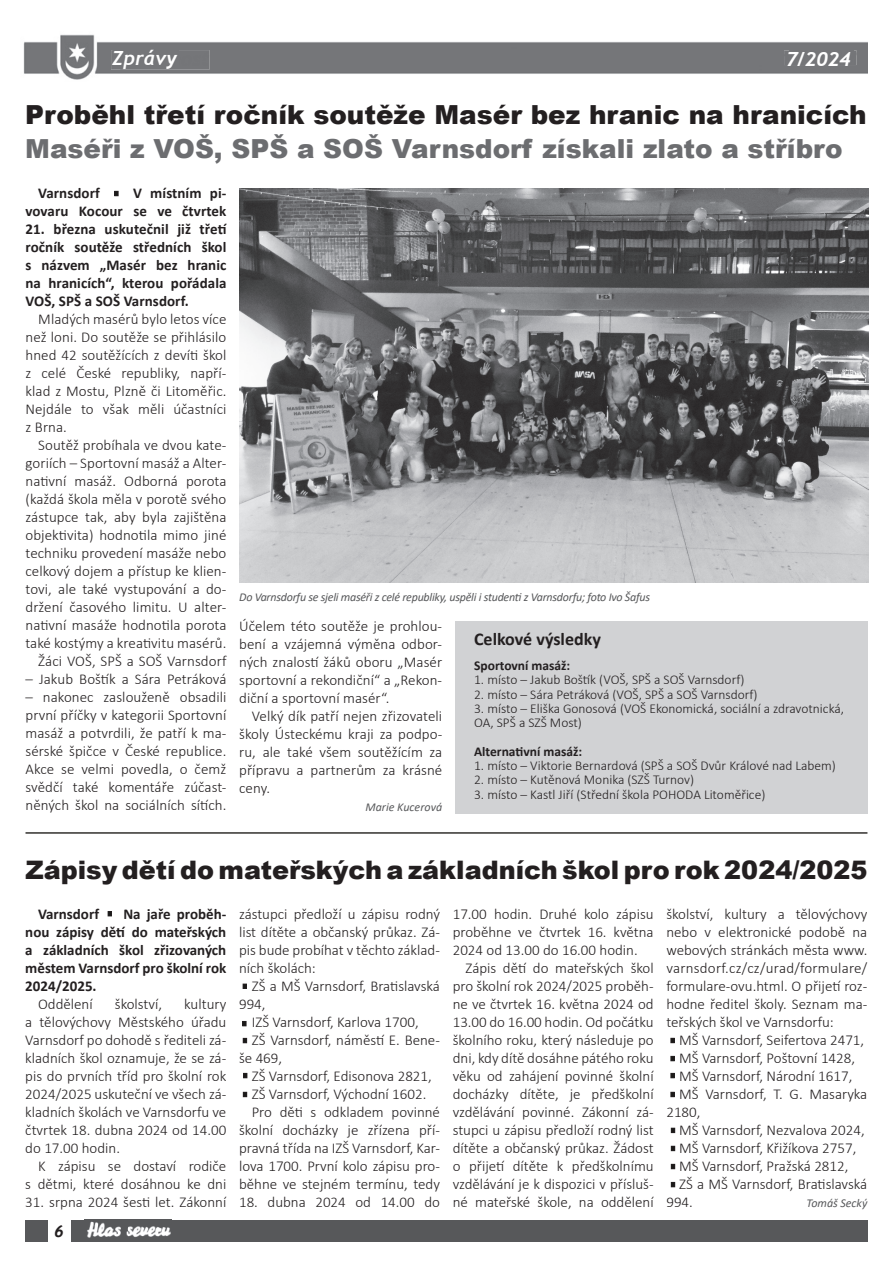
<style>
.page{position:relative;width:893px;height:1263px;background:#fff}
.page>*{position:absolute;margin:0;border:0;box-sizing:border-box;transform-origin:0 0}
.t1{font:900 26.25px "Arial";color:#231f20}
.t2{font:900 26.25px "Arial";color:#6c6d70}
.t3{font:900 25.5px "Arial";color:#231f20}
.t4{font:italic 700 19.5px "Trebuchet";color:#fff}
.t5{font:700 18px "Calibri";color:#231f20}
.t6{font:italic 700 16.5px "Trebuchet";color:#231f20}
.t7{font:300 15px/18px "Calibri";color:#231f20;text-align:justify}
.t8{font:700 15px/18px "Calibri";color:#231f20;text-align:justify}
.t9{font:300 13.5px/14.2px "Calibri";color:#231f20}
.t10{font:700 13.5px "Calibri";color:#231f20}
.t11{font:italic 12px "Calibri";letter-spacing:-.02em;color:#57585a}
.t12{font:italic 12px "Calibri";letter-spacing:.005em;color:#57585a}
.t13{font:italic 12px "Calibri";color:#57585a}
</style>
<div class="page">
<div style="left:25px;top:1220px;width:842px;height:21px;background:#57585a"></div>
<div style="left:48px;top:1219px;width:23px;height:23px;background:#fff"></div>
<img style="left:85px;top:1219px;width:87px;height:19px">
<img style="left:23px;top:34px;width:845px;height:46px">
<img style="left:114px;top:49px;width:65px;height:1px">
<img style="left:790px;top:50px;width:63px;height:1px">
<img style="left:111px;top:50px;width:98px;height:20px">
<img style="left:114px;top:50px;width:65px;height:19px">
<img style="left:784px;top:51px;width:73px;height:14px">
<img style="left:790px;top:51px;width:63px;height:14px">
<div style="left:455px;top:621px;width:412px;height:192px;background:#d1d2d4"></div>
<svg style="left:115px;top:191px;width:3px;height:5px"></svg>
<hr style="left:26px;top:832px;width:841px;height:2px;background:#32302d">
<img style="left:239px;top:188px;width:629px;height:394px">
<svg style="left:108px;top:911px;width:4px;height:5px"></svg>
<svg style="left:243px;top:984px;width:4px;height:5px"></svg>
<svg style="left:242px;top:1021px;width:4px;height:5px"></svg>
<svg style="left:243px;top:1073px;width:4px;height:5px"></svg>
<svg style="left:243px;top:1092px;width:4px;height:5px"></svg>
<svg style="left:671px;top:1038px;width:3px;height:5px"></svg>
<svg style="left:671px;top:1056px;width:3px;height:5px"></svg>
<svg style="left:671px;top:1073px;width:3px;height:5px"></svg>
<svg style="left:671px;top:1092px;width:3px;height:5px"></svg>
<svg style="left:671px;top:1128px;width:4px;height:5px"></svg>
<svg style="left:671px;top:1146px;width:4px;height:5px"></svg>
<svg style="left:671px;top:1164px;width:4px;height:5px"></svg>
<svg style="left:671px;top:1182px;width:4px;height:5px"></svg>
<svg style="left:243px;top:1038px;width:4px;height:5px"></svg>
<h3 class="t4" style="left:112px;top:45px;width:67px">Zprávy</h3>
<h3 class="t4" style="left:781px;top:46px;width:78px">14/2018</h3>
<h3 class="t4" style="left:111px;top:46px;width:100px">Společnost</h3>
<h3 class="t4" style="left:789px;top:45px;width:66px">5/2020</h3>
<h3 class="t4" style="left:786px;top:47px;width:66px">7/2024</h3>
<h1 class="t1" style="left:25px;top:95px;width:843px">Proběhl třetí ročník soutěže Masér bez hranic na hranicích</h1>
<h1 class="t2" style="left:25px;top:130px;width:819px">Maséři z VOŠ, SPŠ a SOŠ Varnsdorf získali zlato a stříbro</h1>
<p class="t8" style="left:38px;top:184px;width:63px">Varnsdorf</p>
<p class="t8" style="left:26px;top:184px;width:202px;text-align:right">V místním pi-<br>vovaru Kocour se ve čtvrtek</p>
<p class="t8" style="left:26px;top:220px;width:203px">21. března uskutečnil již třetí ročník soutěže středních škol s názvem „Masér bez hranic na hranicích“, kterou pořádala VOŠ, SPŠ a SOŠ Varnsdorf.</p>
<p class="t7" style="left:26px;top:310px;width:202px;text-indent:13px">Mladých masérů bylo letos více než loni. Do soutěže se přihlásilo hned 42 soutěžících z devíti škol z celé České republiky, napří&shy;klad z Mostu, Plzně či Litoměřic.<br>Nejdále to však měli účastníci z Brna.</p>
<p class="t7" style="left:26px;top:436px;width:202px;text-align:right">Soutěž probíhala ve dvou kate&shy;goriích – Sportovní masáž a Alter&shy;nativní masáž. Odborná porota (každá škola měla v porotě svého zástupce tak, aby byla zajištěna objektivita) hodnotila mimo jiné techniku provedení masáže nebo celkový dojem a přístup ke klien&shy;tovi, ale také vystupování a do&shy;držení časového limitu. U alter&shy;nativní masáže hodnotila porota také kostýmy a kreativitu masérů.<br>Žáci VOŠ, SPŠ a SOŠ Varnsdorf</p>
<p class="t7" style="left:26px;top:670px;width:202px">– Jakub Boštík a Sára Petráková</p>
<p class="t7" style="left:26px;top:688px;width:202px">– nakonec zaslouženě obsadili první příčky v kategorii Sportovní masáž a potvrdili, že patří k ma&shy;sérské špičce v České republice.<br>Akce se velmi povedla, o čemž svědčí také komentáře zúčast&shy;něných škol na sociálních sítích.</p>
<p class="t11" style="left:239px;top:589px;width:412px">Do Varnsdorfu se sjeli maséři z celé republiky, uspěli i studenti z Varnsdorfu; foto Ivo Šafus</p>
<p class="t5" style="left:474px;top:627px;width:128px">Celkové výsledky</p>
<p class="t10" style="left:474px;top:656px;width:98px">Sportovní masáž:</p>
<p class="t9" style="left:474px;top:673px;width:272px">1. místo – Jakub Boštík (VOŠ, SPŠ a SOŠ Varnsdorf)</p>
<p class="t9" style="left:474px;top:687px;width:285px">2. místo – Sára Petráková (VOŠ, SPŠ a SOŠ Varnsdorf)</p>
<p class="t9" style="left:474px;top:701px;width:371px">3. místo – Eliška Gonosová (VOŠ Ekonomická, sociální a zdravotnická,<br>OA, SPŠ a SZŠ Most)</p>
<p class="t10" style="left:474px;top:742px;width:110px">Alternativní masáž:</p>
<p class="t9" style="left:474px;top:758px;width:363px">1. místo – Viktorie Bernardová (SPŠ a SOŠ Dvůr Králové nad Labem)</p>
<p class="t9" style="left:474px;top:772px;width:222px">2. místo – Kutěnová Monika (SZŠ Turnov)</p>
<p class="t9" style="left:474px;top:787px;width:293px">3. místo – Kastl Jiří (Střední škola POHODA Litoměřice)</p>
<p class="t7" style="left:239px;top:617px;width:205px">Účelem této soutěže je prohlou&shy;bení a vzájemná výměna odbor&shy;ných znalostí žáků oboru „Masér sportovní a rekondiční“ a „Rekon&shy;diční a sportovní masér“.</p>
<p class="t7" style="left:239px;top:707px;width:205px;text-indent:13px">Velký dík patří nejen zřizovateli školy Ústeckému kraji za podpo&shy;ru, ale také všem soutěžícím za přípravu a partnerům za krásné ceny.</p>
<p class="t12" style="left:365px;top:798px;width:78px">Marie Kucerová</p>
<h2 class="t3" style="left:25px;top:852px;width:844px">Zápisy dětí do mateřských a základních škol pro rok 2024/2025</h2>
<p class="t8" style="left:38px;top:905px;width:63px">Varnsdorf</p>
<p class="t8" style="left:25px;top:905px;width:202px;text-indent:98px">Na jaře proběh&shy;nou zápisy dětí do mateřských a základních škol zřizovaných městem Varnsdorf pro školní rok 2024/2025.</p>
<p class="t7" style="left:38px;top:995px;width:56px">Oddělení</p>
<p class="t7" style="left:115px;top:995px;width:49px">školství,</p>
<p class="t7" style="left:239px;top:905px;width:202px">zástupci předloží u zápisu rodný list dítěte a občanský průkaz. Zá&shy;pis bude probíhat v těchto základ&shy;ních školách:</p>
<p class="t7" style="left:239px;top:977px;width:202px;text-indent:13px">ZŠ a MŠ Varnsdorf, Bratislavská<br>994,</p>
<p class="t7" style="left:252px;top:1013px;width:168px">IZŠ Varnsdorf, Karlova 1700,</p>
<p class="t7" style="left:252px;top:1031px;width:190px">ZŠ Varnsdorf, náměstí E. Bene-</p>
<p class="t7" style="left:239px;top:1049px;width:45px">še 469,</p>
<p class="t7" style="left:252px;top:1067px;width:182px">ZŠ Varnsdorf, Edisonova 2821,</p>
<p class="t7" style="left:252px;top:1085px;width:176px">ZŠ Varnsdorf, Východní 1602.</p>
<p class="t7" style="left:252px;top:1103px;width:190px">Pro děti s odkladem povinné</p>
<p class="t7" style="left:239px;top:1121px;width:202px">školní docházky je zřízena pří-</p>
<p class="t7" style="left:239px;top:1139px;width:202px">pravná třída na IZŠ Varnsdorf, Kar-</p>
<p class="t7" style="left:239px;top:1157px;width:202px">lova 1700. První kolo zápisu pro-</p>
<p class="t7" style="left:239px;top:1175px;width:202px">běhne ve stejném termínu, tedy</p>
<p class="t7" style="left:239px;top:1193px;width:202px">18. dubna 2024 od 14.00 do</p>
<p class="t7" style="left:453px;top:905px;width:202px">17.00 hodin. Druhé kolo zápisu proběhne ve čtvrtek 16. května 2024 od 13.00 do 16.00 hodin.</p>
<p class="t7" style="left:453px;top:959px;width:202px;text-indent:13px">Zápis dětí do mateřských škol pro školní rok 2024/2025 proběh&shy;ne ve čtvrtek 16. května 2024 od 13.00 do 16.00 hodin. Od počátku školního roku, který následuje po dni, kdy dítě dosáhne pátého roku věku od zahájení povinné školní docházky dítěte, je předškolní vzdělávání povinné. Zákonní zá&shy;stupci u zápisu předloží rodný list dítěte a občanský průkaz. Žádost o přijetí dítěte k předškolnímu vzdělávání je k dispozici v přísluš&shy;né mateřské škole, na oddělení</p>
<p class="t7" style="left:666px;top:905px;width:202px">školství, kultury a tělovýchovy nebo v elektronické podobě na webových stránkách města www. varnsdorf.cz/cz/urad/formulare/ formulare-ovu.html. O přijetí roz&shy;hodne ředitel školy. Seznam ma&shy;teřských škol ve Varnsdorfu:</p>
<p class="t7" style="left:679px;top:1031px;width:187px">MŠ Varnsdorf, Seifertova 2471,</p>
<p class="t7" style="left:679px;top:1049px;width:177px">MŠ Varnsdorf, Poštovní 1428,</p>
<p class="t7" style="left:679px;top:1067px;width:175px">MŠ Varnsdorf, Národní 1617,</p>
<p class="t7" style="left:679px;top:1085px;width:190px">MŠ Varnsdorf, T. G. Masaryka</p>
<p class="t7" style="left:666px;top:1103px;width:36px">2180,</p>
<p class="t7" style="left:679px;top:1121px;width:187px">MŠ Varnsdorf, Nezvalova 2024,</p>
<p class="t7" style="left:679px;top:1139px;width:179px">MŠ Varnsdorf, Křižíkova 2757,</p>
<p class="t7" style="left:679px;top:1157px;width:171px">MŠ Varnsdorf, Pražská 2812,</p>
<p class="t7" style="left:679px;top:1175px;width:190px">ZŠ a MŠ Varnsdorf, Bratislavská</p>
<p class="t7" style="left:666px;top:1193px;width:28px">994.</p>
<p class="t13" style="left:807px;top:1195px;width:62px">Tomáš Secký</p>
<p class="t7" style="left:25px;top:995px;width:202px;text-indent:159px">kultury a tělovýchovy Městského úřadu Varnsdorf po dohodě s řediteli zá&shy;kladních škol oznamuje, že se zá&shy;pis do prvních tříd pro školní rok 2024/2025 uskuteční ve všech zá&shy;kladních školách ve Varnsdorfu ve čtvrtek 18. dubna 2024 od 14.00 do 17.00 hodin.</p>
<p class="t7" style="left:25px;top:1157px;width:202px;text-align:right">K zápisu se dostaví rodiče<br>s dětmi, které dosáhnou ke dni</p>
<p class="t7" style="left:25px;top:1193px;width:202px">31. srpna 2024 šesti let. Zákonní</p>
<p class="t6" style="left:54px;top:1220px;width:11px">6</p>
</div>
